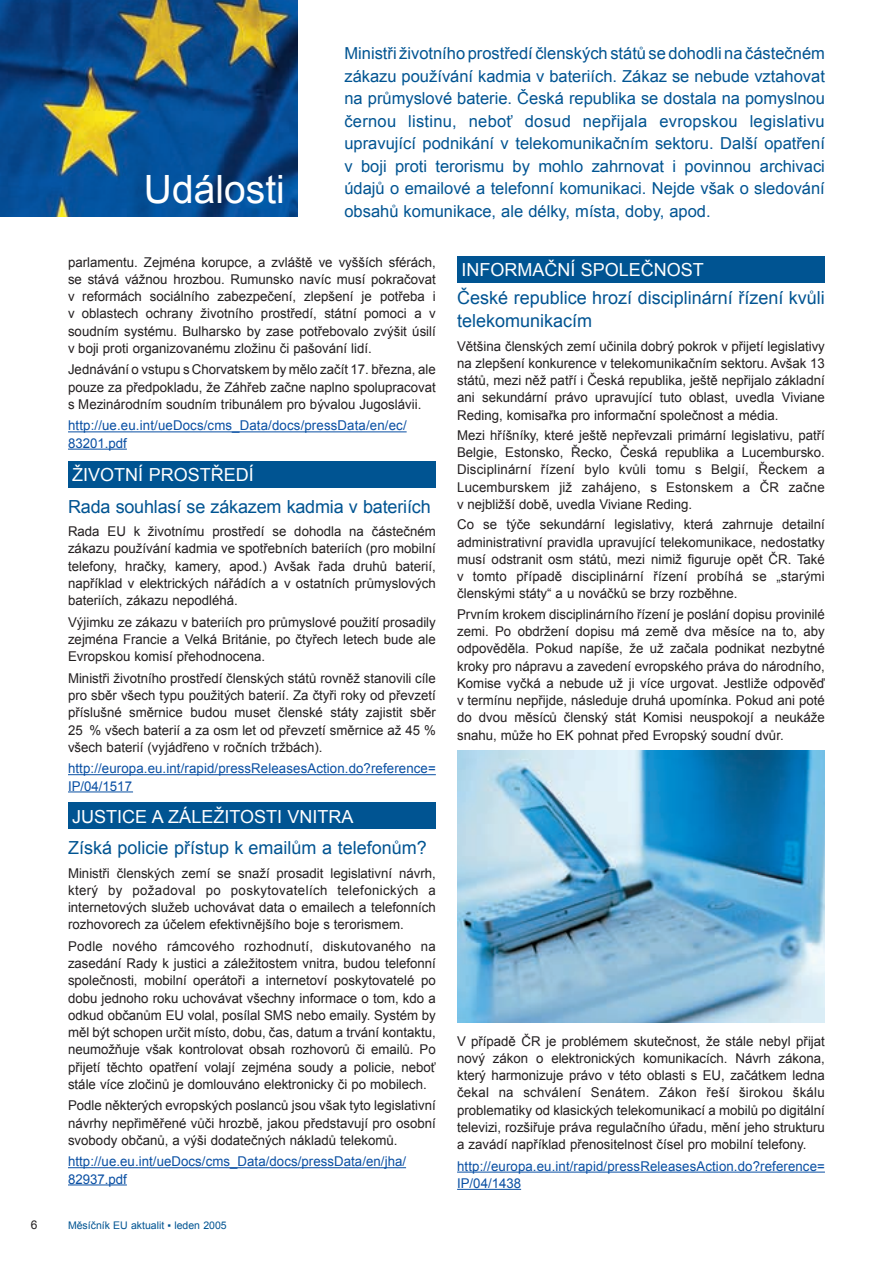
<style>
.page{position:relative;width:893px;height:1263px;background:#fff}
.page>*{position:absolute;margin:0;border:0;box-sizing:border-box;transform-origin:0 0}
.t1{font:39px "Arial";color:#fff}
.t2{font:18px/22.5px "Arial";color:#005492}
.t3{font:18px "Arial";color:#fff}
.t4{font:16.5px/22.5px "Arial";color:#005492;text-align:justify}
.t5{font:13.5px/17.2px "Arial";color:#231f20;text-align:justify}
.t6{font:13.5px/17.2px "Arial";letter-spacing:.01em;color:#094fa3}
.t7{font:12px "Arial";color:#231f20}
.t8{font:10.5px "Arial";color:#005492}
</style>
<div class="page">
<img style="left:0;top:0;width:298px;height:217px">
<hr style="left:68px;top:431px;width:339px;height:1px;background:#094fa3">
<hr style="left:68px;top:449px;width:59px;height:1px;background:#094fa3">
<hr style="left:68px;top:774px;width:368px;height:1px;background:#094fa3">
<hr style="left:68px;top:791px;width:64px;height:1px;background:#094fa3">
<hr style="left:68px;top:1167px;width:338px;height:1px;background:#094fa3">
<hr style="left:68px;top:1184px;width:59px;height:1px;background:#094fa3">
<hr style="left:457px;top:1171px;width:368px;height:1px;background:#094fa3">
<hr style="left:457px;top:1189px;width:64px;height:1px;background:#094fa3">
<div style="left:68px;top:461px;width:368px;height:27px;background:#005492"></div>
<div style="left:68px;top:803px;width:368px;height:26px;background:#005492"></div>
<img style="left:457px;top:750px;width:368px;height:272px">
<div style="left:457px;top:256px;width:368px;height:27px;background:#005492"></div>
<p class="t7" style="left:31px;top:1217px;width:8px">6</p>
<h1 class="t1" style="left:144px;top:163px;width:142px">Události</h1>
<p class="t4" style="left:344px;top:42px;width:482px">Ministři životního prostředí členských států se dohodli na částečném zákazu používání kadmia v bateriích. Zákaz se nebude vztahovat na průmyslové baterie. Česká republika se dostala na pomyslnou černou listinu, neboť dosud nepřijala evropskou legislativu upravující podnikání v telekomunikačním sektoru. Další opatření v boji proti terorismu by mohlo zahrnovat i povinnou archivaci údajů o emailové a telefonní komunikaci. Nejde však o sledování obsahů komunikace, ale délky, místa, doby, apod.</p>
<p class="t5" style="left:68px;top:253px;width:369px">parlamentu. Zejména korupce, a zvláště ve vyšších sférách, se stává vážnou hrozbou. Rumunsko navíc musí pokračovat v reformách sociálního zabezpečení, zlepšení je potřeba i v oblastech ochrany životního prostředí, státní pomoci a v soudním systému. Bulharsko by zase potřebovalo zvýšit úsilí v boji proti organizovanému zložinu či pašování lidí.</p>
<p class="t5" style="left:68px;top:361px;width:369px">Jednávání o vstupu s Chorvatskem by mělo začít 17. března, ale pouze za předpokladu, že Záhřeb začne naplno spolupracovat s Mezinárodním soudním tribunálem pro bývalou Jugoslávii.</p>
<p class="t6" style="left:68px;top:417px;width:340px">http://ue.eu.int/ueDocs/cms_Data/docs/pressData/en/ec/<br>83201.pdf</p>
<h2 class="t3" style="left:72px;top:463px;width:183px">ŽIVOTNÍ PROSTŘEDÍ</h2>
<h2 class="t2" style="left:68px;top:495px;width:364px">Rada souhlasí se zákazem kadmia v bateriích</h2>
<p class="t5" style="left:68px;top:523px;width:369px">Rada EU k životnímu prostředí se dohodla na částečném zákazu používání kadmia ve spotřebních bateriích (pro mobilní telefony, hračky, kamery, apod.) Avšak řada druhů baterií, například v elektrických nářádích a v ostatních průmyslových bateriích, zákazu nepodléhá.</p>
<p class="t5" style="left:68px;top:613px;width:369px">Výjimku ze zákazu v bateriích pro průmyslové použití prosadily zejména Francie a Velká Británie, po čtyřech letech bude ale Evropskou komisí přehodnocena.</p>
<p class="t5" style="left:68px;top:669px;width:369px">Ministři životního prostředí členských států rovněž stanovili cíle pro sběr všech typu použitých baterií. Za čtyři roky od převzetí příslušné směrnice budou muset členské státy zajistit sběr 25 % všech baterií a za osm let od převzetí směrnice až 45 % všech baterií (vyjádřeno v ročních tržbách).</p>
<p class="t6" style="left:68px;top:760px;width:369px">http://europa.eu.int/rapid/pressReleasesAction.do?reference=<br>IP/04/1517</p>
<h2 class="t3" style="left:72px;top:804px;width:283px">JUSTICE A ZÁLEŽITOSTI VNITRA</h2>
<h2 class="t2" style="left:68px;top:836px;width:360px">Získá policie přístup k emailům a telefonům?</h2>
<p class="t5" style="left:68px;top:864px;width:369px">Ministři členských zemí se snaží prosadit legislativní návrh, který by požadoval po poskytovatelích telefonických a internetových služeb uchovávat data o emailech a telefonních rozhovorech za účelem efektivnějšího boje s terorismem.</p>
<p class="t5" style="left:68px;top:937px;width:369px">Podle nového rámcového rozhodnutí, diskutovaného na zasedání Rady k justici a záležitostem vnitra, budou telefonní společnosti, mobilní operátoři a internetoví poskytovatelé po dobu jednoho roku uchovávat všechny informace o tom, kdo a odkud občanům EU volal, posílal SMS nebo emaily. Systém by měl být schopen určit místo, dobu, čas, datum a trvání kontaktu, neumožňuje však kontrolovat obsah rozhovorů či emailů. Po přijetí těchto opatření volají zejména soudy a policie, neboť stále více zločinů je domlouváno elektronicky či po mobilech.</p>
<p class="t5" style="left:68px;top:1097px;width:369px">Podle některých evropských poslanců jsou však tyto legislativní návrhy nepřiměřené vůči hrozbě, jakou představují pro osobní svobody občanů, a výši dodatečných nákladů telekomů.</p>
<p class="t6" style="left:68px;top:1153px;width:340px">http://ue.eu.int/ueDocs/cms_Data/docs/pressData/en/jha/<br>82937.pdf</p>
<p class="t8" style="left:68px;top:1218px;width:160px">Měsíčník EU aktualit ▪ leden 2005</p>
<h2 class="t3" style="left:461px;top:258px;width:244px">INFORMAČNÍ SPOLEČNOST</h2>
<h2 class="t2" style="left:457px;top:287px;width:369px">České republice hrozí disciplinární řízení kvůli telekomunikacím</h2>
<p class="t5" style="left:457px;top:337px;width:369px">Většina členských zemí učinila dobrý pokrok v přijetí legislativy na zlepšení konkurence v telekomunikačním sektoru. Avšak 13 států, mezi něž patří i Česká republika, ještě nepřijalo základní ani sekundární právo upravující tuto oblast, uvedla Viviane Reding, komisařka pro informační společnost a média.</p>
<p class="t5" style="left:457px;top:427px;width:369px">Mezi hříšníky, které ještě nepřevzali primární legislativu, patří Belgie, Estonsko, Řecko, Česká republika a Lucembursko.<br>Disciplinární řízení bylo kvůli tomu s Belgií, Řeckem a Lucemburskem již zahájeno, s Estonskem a ČR začne v nejbližší době, uvedla Viviane Reding.</p>
<p class="t5" style="left:457px;top:516px;width:369px">Co se týče sekundární legislativy, která zahrnuje detailní administrativní pravidla upravující telekomunikace, nedostatky musí odstranit osm států, mezi nimiž figuruje opět ČR. Také v tomto případě disciplinární řízení probíhá se „starými členskými státy“ a u nováčků se brzy rozběhne.</p>
<p class="t5" style="left:457px;top:606px;width:369px">Prvním krokem disciplinárního řízení je poslání dopisu provinilé zemi. Po obdržení dopisu má země dva měsíce na to, aby odpověděla. Pokud napíše, že už začala podnikat nezbytné kroky pro nápravu a zavedení evropského práva do národního, Komise vyčká a nebude už ji více urgovat. Jestliže odpověď v termínu nepřijde, následuje druhá upomínka. Pokud ani poté do dvou měsíců členský stát Komisi neuspokojí a neukáže snahu, může ho EK pohnat před Evropský soudní dvůr.</p>
<p class="t5" style="left:457px;top:1032px;width:369px">V případě ČR je problémem skutečnost, že stále nebyl přijat nový zákon o elektronických komunikacích. Návrh zákona, který harmonizuje právo v této oblasti s EU, začátkem ledna čekal na schválení Senátem. Zákon řeší širokou škálu problematiky od klasických telekomunikací a mobilů po digitální televizi, rozšiřuje práva regulačního úřadu, mění jeho strukturu a zavádí například přenositelnost čísel pro mobilní telefony.</p>
<p class="t6" style="left:457px;top:1157px;width:369px">http://europa.eu.int/rapid/pressReleasesAction.do?reference=<br>IP/04/1438</p>
</div>
